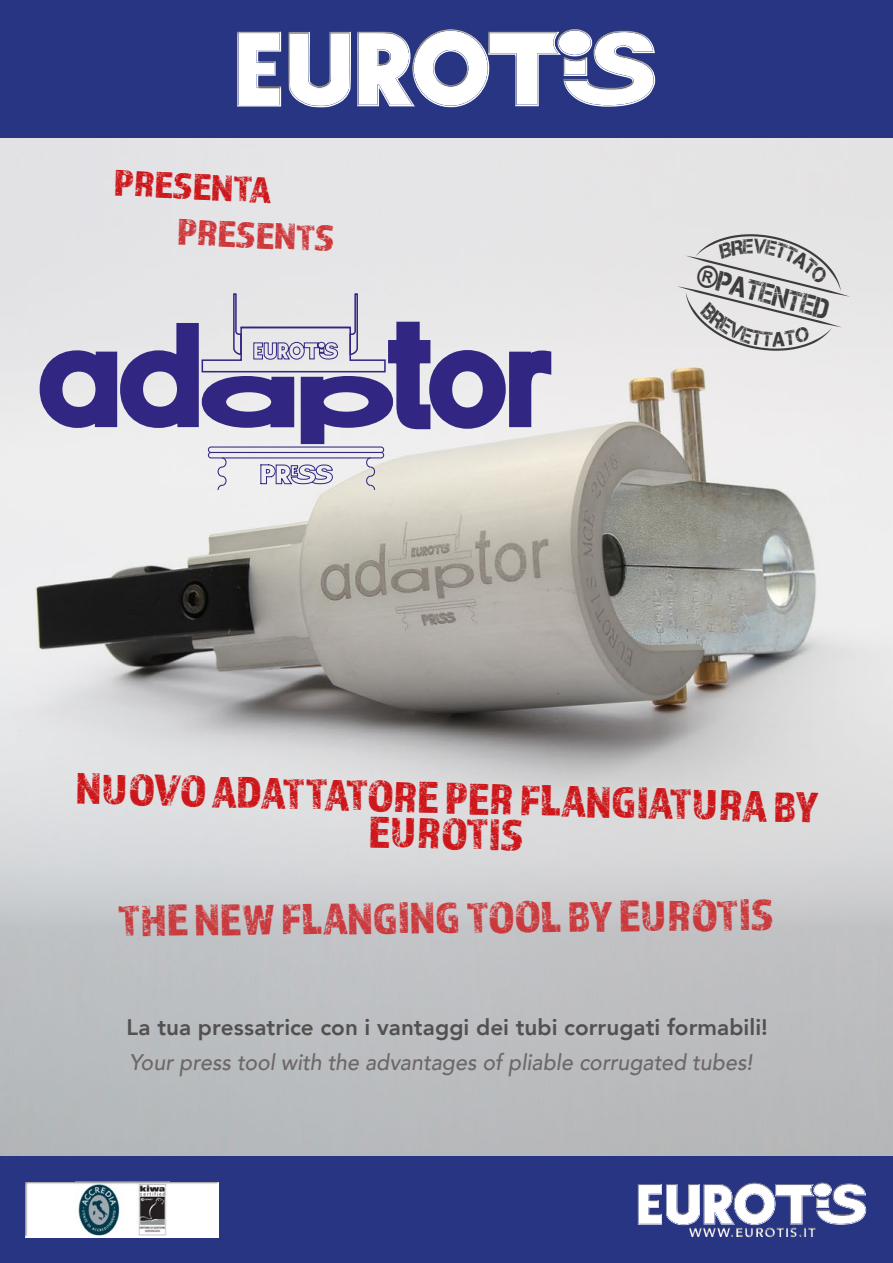
<style>
.page{position:relative;width:893px;height:1263px;background:#fff}
.page>*{position:absolute;margin:0;border:0;box-sizing:border-box;transform-origin:0 0}
.t1{font:45px/36px "Almaq Rough";color:#cd171a;text-align:center}
.t2{font:37.5px "Almaq Rough";color:#cd171a;scale:1.05 1}
.t3{font:37.5px "Almaq Rough";color:#c90c0f;scale:1.05 1}
.t4{font:28.35px "Captureit";color:#3c3c3e;scale:.88 1}
.t5{font:italic 500 22.5px "Avenir";color:#6c6768;scale:.95 1}
.t6{font:800 22.5px "Avenir";color:#525051}
.t7{font:900 13.2px "Avenir";letter-spacing:.075em;color:#fff}
.s1{font-family:"Impact";font-size:30.15px}
</style>
<div class="page">
<img style="left:0;top:138px;width:893px;height:1019px">
<div style="left:0;top:1157px;width:893px;height:106px;background:#283583"></div>
<div style="left:0;top:0;width:893px;height:138px;background:#283583"></div>
<div style="left:636px;top:1180px;width:232px;height:45px;background:#000;opacity:.5"></div>
<div style="left:235px;top:26px;width:421px;height:82px;background:#000;opacity:.5"></div>
<svg style="left:260px;top:464px;width:73px;height:20px"></svg>
<div style="left:208px;top:446px;width:176px;height:7px;border:1px solid #312783;border-radius:3px"></div>
<div style="left:208px;top:452px;width:176px;height:6px;border:1px solid #312783;border-radius:3px"></div>
<svg style="left:217px;top:457px;width:10px;height:34px"></svg>
<svg style="left:366px;top:457px;width:10px;height:34px"></svg>
<svg style="left:38px;top:292px;width:515px;height:157px;background:#a9a6c6"></svg>
<div style="left:688px;top:1227px;width:128px;height:10px;background:#000;opacity:.75"></div>
<div style="left:23px;top:1178px;width:199px;height:60px;background:#000;opacity:.5"></div>
<svg style="left:677px;top:234px;width:173px;height:117px;background:#dbdadb"></svg>
<p class="t2" style="left:115px;top:160px;width:152px;rotate:3deg">PRESENTA</p>
<p class="t3" style="left:178px;top:208px;width:152px;rotate:3deg">PRESENTS</p>
<p class="t4" style="left:701px;top:259px;width:156px;rotate:15deg"><span class="s1">®</span>PATENTED</p>
<p class="t1" style="left:76px;top:772px;width:744px;rotate:1deg">NUOVO ADATTATORE PER FLANGIATURA BY<br>EUROTIS</p>
<p class="t1" style="left:118px;top:904px;width:657px;rotate:-1deg">THE NEW FLANGING TOOL BY EUROTIS</p>
<p class="t6" style="left:127px;top:1009px;width:643px">La tua pressatrice con i vantaggi dei tubi corrugati formabili!</p>
<p class="t5" style="left:129px;top:1049px;width:658px">Your press tool with the advantages of pliable corrugated tubes!</p>
<p class="t7" style="left:689px;top:1221px;width:129px">WWW.EUROTIS.IT</p>
</div>
